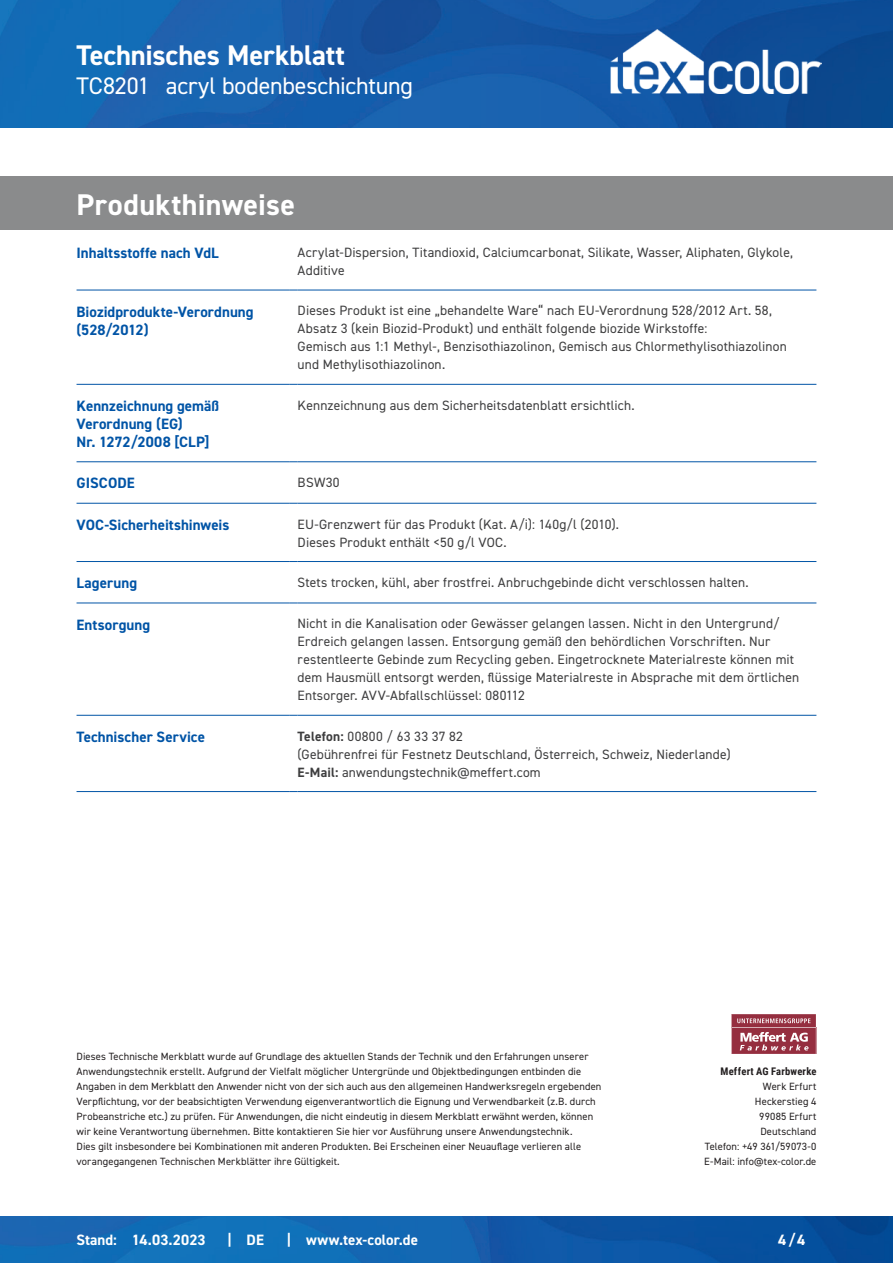
<style>
.page{position:relative;width:893px;height:1263px;background:#fff}
.page>*{position:absolute;margin:0;border:0;box-sizing:border-box;transform-origin:0 0}
.CB_AF_Kapitel_Uebers{font:700 30px "DIN2014";letter-spacing:.015em;color:#fff}
.CB_AF_Kopf_TM{font:700 28.5px "DIN2014";letter-spacing:-.005em;color:#fff}
.CB_AF_Kopf_Produktna{font:24px "DIN2014";letter-spacing:-.005em;color:#fff}
.CB_AF_Abschnitt_Uebe{font:700 15px/18px "DIN2014";letter-spacing:.005em;color:#0154a6}
.CB_AF_Fuß_Stand_link{font:700 15px "DIN2014";letter-spacing:.005em;color:#fff}
.CB_AF_Text_Standard{font:13.5px/18px "DIN2014";letter-spacing:.01em;color:#3e3e3f}
.CB_AF_Disclaimer{font:10.5px/15px "DIN2014";letter-spacing:.01em;color:#231f20}
.CB_AF_INVKB{font:10.5px/15px "DIN2014";letter-spacing:.015em;color:#231f20;text-align:right}
.s1{font-weight:700}
.s2{font-family:"Roboto Condensed";font-weight:700}
</style>
<div class="page">
<img style="left:0;top:0;width:893px;height:128px">
<img style="left:0;top:1216px;width:893px;height:47px">
<hr style="left:77px;top:290px;width:212px;height:1px;background:#0154a6">
<hr style="left:298px;top:290px;width:518px;height:1px;background:#0154a6">
<hr style="left:77px;top:384px;width:212px;height:1px;background:#0154a6">
<hr style="left:298px;top:384px;width:518px;height:1px;background:#0154a6">
<hr style="left:77px;top:461px;width:212px;height:1px;background:#0154a6">
<hr style="left:298px;top:461px;width:518px;height:1px;background:#0154a6">
<hr style="left:77px;top:503px;width:212px;height:1px;background:#0154a6">
<hr style="left:298px;top:503px;width:518px;height:1px;background:#0154a6">
<hr style="left:77px;top:561px;width:212px;height:1px;background:#0154a6">
<hr style="left:298px;top:561px;width:518px;height:1px;background:#0154a6">
<hr style="left:77px;top:603px;width:212px;height:1px;background:#0154a6">
<hr style="left:298px;top:603px;width:518px;height:1px;background:#0154a6">
<hr style="left:77px;top:715px;width:212px;height:1px;background:#0154a6">
<hr style="left:298px;top:715px;width:518px;height:1px;background:#0154a6">
<hr style="left:77px;top:791px;width:212px;height:1px;background:#0154a6">
<hr style="left:298px;top:791px;width:518px;height:1px;background:#0154a6">
<div style="left:0;top:176px;width:893px;height:54px;background:#8a8b8c"></div>
<svg style="left:731px;top:1014px;width:85px;height:40px;background:#aa5865"></svg>
<img style="left:610px;top:30px;width:211px;height:64px">
<p class="CB_AF_Kopf_TM" style="left:77px;top:36px;width:270px">Technisches Merkblatt</p>
<p class="CB_AF_Kopf_Produktna" style="left:77px;top:71px;width:75px">TC8201</p>
<p class="CB_AF_Kopf_Produktna" style="left:166px;top:71px;width:249px">acryl bodenbeschichtung</p>
<p class="CB_AF_Kapitel_Uebers" style="left:77px;top:184px;width:220px">Produkthinweise</p>
<p class="CB_AF_Abschnitt_Uebe" style="left:77px;top:244px;width:144px">Inhaltsstoffe nach VdL</p>
<p class="CB_AF_Text_Standard" style="left:298px;top:243px;width:497px">Acrylat-Dispersion, Titandioxid, Calciumcarbonat, Silikate, Wasser, Aliphaten, Glykole,<br>Additive</p>
<p class="CB_AF_Abschnitt_Uebe" style="left:77px;top:302px;width:179px">Biozidprodukte-Verordnung (528/2012)</p>
<p class="CB_AF_Text_Standard" style="left:298px;top:301px;width:491px">Dieses Produkt ist eine „behandelte Ware“ nach EU-Verordnung 528/2012 Art. 58, Absatz 3 (kein Biozid-Produkt) und enthält folgende biozide Wirkstoffe:<br>Gemisch aus 1:1 Methyl-, Benzisothiazolinon, Gemisch aus Chlormethylisothiazolinon und Methylisothiazolinon.</p>
<p class="CB_AF_Abschnitt_Uebe" style="left:77px;top:396px;width:144px">Kennzeichnung gemäß<br>Verordnung (EG)<br>Nr. 1272/2008 [CLP]</p>
<p class="CB_AF_Text_Standard" style="left:298px;top:396px;width:339px">Kennzeichnung aus dem Sicherheitsdatenblatt ersichtlich.</p>
<p class="CB_AF_Abschnitt_Uebe" style="left:77px;top:474px;width:60px">GISCODE</p>
<p class="CB_AF_Text_Standard" style="left:298px;top:473px;width:44px">BSW30</p>
<p class="CB_AF_Abschnitt_Uebe" style="left:77px;top:515px;width:154px">VOC-Sicherheitshinweis</p>
<p class="CB_AF_Text_Standard" style="left:298px;top:515px;width:323px">EU-Grenzwert für das Produkt (Kat. A/i): 140g/l (2010).<br>Dieses Produkt enthält &lt;50 g/l VOC.</p>
<p class="CB_AF_Abschnitt_Uebe" style="left:77px;top:574px;width:62px">Lagerung</p>
<p class="CB_AF_Text_Standard" style="left:298px;top:573px;width:452px">Stets trocken, kühl, aber frostfrei. Anbruchgebinde dicht verschlossen halten.</p>
<p class="CB_AF_Abschnitt_Uebe" style="left:77px;top:615px;width:75px">Entsorgung</p>
<p class="CB_AF_Text_Standard" style="left:298px;top:614px;width:503px">Nicht in die Kanalisation oder Gewässer gelangen lassen. Nicht in den Untergrund/ Erdreich gelangen lassen. Entsorgung gemäß den behördlichen Vorschriften. Nur restentleerte Gebinde zum Recycling geben. Eingetrocknete Materialreste können mit dem Hausmüll entsorgt werden, flüssige Materialreste in Absprache mit dem örtlichen Entsorger. AVV-Abfallschlüssel: 080112</p>
<p class="CB_AF_Abschnitt_Uebe" style="left:77px;top:727px;width:130px">Technischer Service</p>
<p class="CB_AF_Text_Standard" style="left:298px;top:727px;width:435px"><span class="s1">Telefon:</span> 00800 / 63 33 37 82<br>(Gebührenfrei für Festnetz Deutschland, Österreich, Schweiz, Niederlande)<br><span class="s1">E-Mail:</span> anwendungstechnik@meffert.com</p>
<p class="CB_AF_Disclaimer" style="left:77px;top:1049px;width:526px">Dieses Technische Merkblatt wurde auf Grundlage des aktuellen Stands der Technik und den Erfahrungen unserer Anwendungstechnik erstellt. Aufgrund der Vielfalt möglicher Untergründe und Objektbedingungen entbinden die Angaben in dem Merkblatt den Anwender nicht von der sich auch aus den allgemeinen Handwerksregeln ergebenden Verpflichtung, vor der beabsichtigten Verwendung eigenverantwortlich die Eignung und Verwendbarkeit (z.B. durch Probeanstriche etc.) zu prüfen. Für Anwendungen, die nicht eindeutig in diesem Merkblatt erwähnt werden, können wir keine Verantwortung übernehmen. Bitte kontaktieren Sie hier vor Ausführung unsere Anwendungstechnik.<br>Dies gilt insbesondere bei Kombinationen mit anderen Produkten. Bei Erscheinen einer Neuauflage verlieren alle vorangegangenen Technischen Merkblätter ihre Gültigkeit.</p>
<p class="CB_AF_Fuß_Stand_link" style="left:77px;top:1230px;width:42px">Stand:</p>
<p class="CB_AF_Fuß_Stand_link" style="left:132px;top:1230px;width:75px">14.03.2023</p>
<p class="CB_AF_Fuß_Stand_link" style="left:227px;top:1229px;width:6px">|</p>
<p class="CB_AF_Fuß_Stand_link" style="left:247px;top:1230px;width:19px">DE</p>
<p class="CB_AF_Fuß_Stand_link" style="left:287px;top:1229px;width:6px">|</p>
<p class="CB_AF_Fuß_Stand_link" style="left:306px;top:1230px;width:113px">www.tex-color.de</p>
<p class="CB_AF_INVKB" style="left:704px;top:1064px;width:114px"><span class="s2">Meffert AG Farbwerke<br></span>Werk Erfurt<br>Heckerstieg 4<br>99085 Erfurt<br>Deutschland<br>Telefon: +49 361/59073-0<br>E-Mail: info@tex-color.de</p>
<p class="CB_AF_Fuß_Stand_link" style="left:778px;top:1230px;width:29px">4/4</p>
</div>
